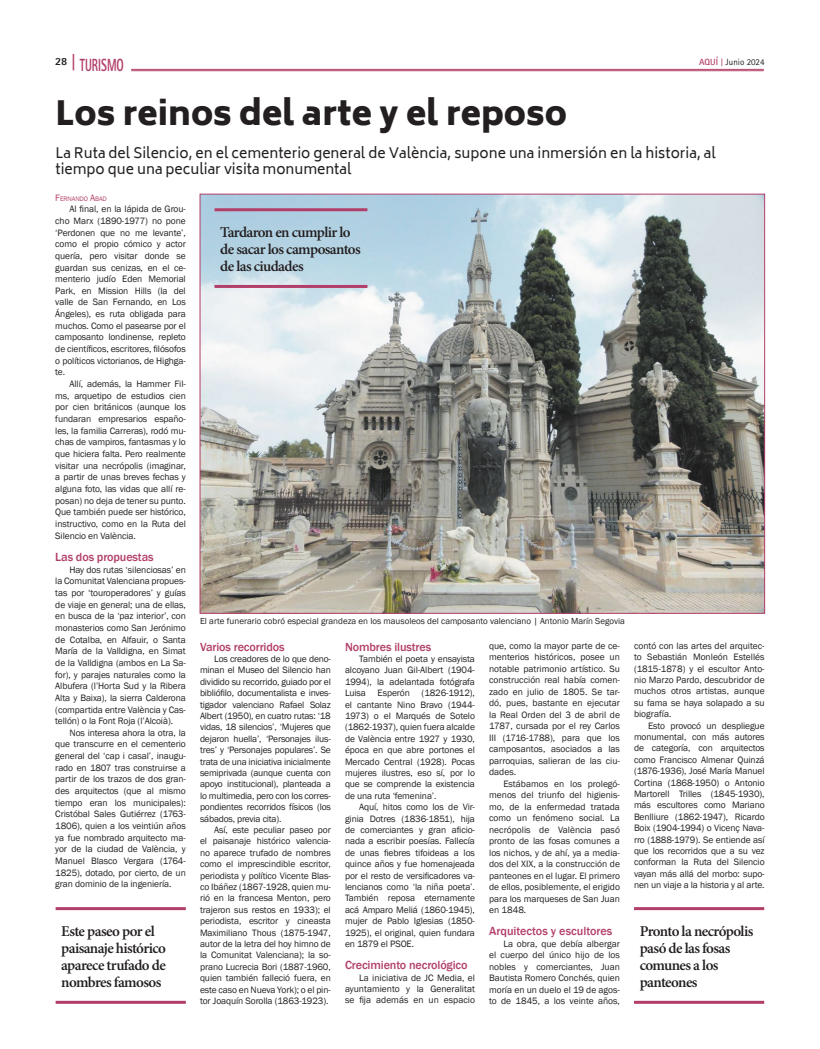
<style>
.page{position:relative;width:820px;height:1049px;background:#fff}
.page>*{position:absolute;margin:0;border:0;box-sizing:border-box;transform-origin:0 0}
.t1{font:900 33px "Biryani";color:#231f20}
.t2{font:800 17.6px "Rotis Sans Serif Std";color:#b23f6a;scale:.64 1}
.t3{font:600 15px/17px "Minion Pro";letter-spacing:-.04em;color:#231f20}
.t4{font:14px/16.8px "Biryani";color:#231f20}
.t5{font:500 12.1px "Franklin Gothic";letter-spacing:-.01em;color:#b23f6a}
.t6{font:800 11px "Rotis Sans Serif Std";color:#231f20}
.t7{font:9.5px/11.4px "Franklin Gothic";letter-spacing:-.01em;color:#231f20;text-align:justify}
.t8{font:9px "Franklin Gothic";color:#231f20}
.t9{font:9px "Rotis Sans Serif Std";color:#231f20}
.t10{font:6.7px "Franklin Gothic";letter-spacing:-.015em;color:#b23f6a}
.s1{font-size:18.2px}
.s2{font-weight:700;color:#b23f6a}
.s3{font-family:"Rotis Serif Std";font-weight:700;color:#b23f6a}
.s4{font-size:9.5px}
</style>
<div class="page">
<img style="left:201px;top:196px;width:561px;height:416px">
<hr style="left:56px;top:907px;width:130px;height:3px;background:#b23f6a">
<hr style="left:56px;top:1001px;width:130px;height:3px;background:#b23f6a">
<hr style="left:214px;top:208px;width:153px;height:3px;background:#b23f6a">
<hr style="left:214px;top:285px;width:153px;height:3px;background:#b23f6a">
<hr style="left:633px;top:907px;width:131px;height:3px;background:#b23f6a">
<hr style="left:633px;top:1001px;width:131px;height:3px;background:#b23f6a">
<hr style="left:131px;top:69px;width:632px;height:1px;background:#b23f6a">
<hr style="left:131px;top:71px;width:632px;height:1px;background:#b23f6a">
<h2 class="t2" style="left:72px;top:54px;width:83px"><span class="s1">|</span> TURISMO</h2>
<p class="t6" style="left:55px;top:54px;width:14px">28</p>
<p class="t9" style="left:698px;top:57px;width:67px"><span class="s2">AQUÍ</span> <span class="s3">|</span> Junio 2024</p>
<h1 class="t1" style="left:55px;top:94px;width:513px">Los reinos del arte y el reposo</h1>
<h3 class="t4" style="left:55px;top:144px;width:661px">La Ruta del Silencio, en el cementerio general de València, supone una inmersión en la historia, al tiempo que una peculiar visita monumental</h3>
<p class="t10" style="left:55px;top:194px;width:53px"><span class="s4">F</span>ERNANDO <span class="s4">A</span>BAD</p>
<p class="t7" style="left:55px;top:203px;width:132px;line-height:11.7px;text-indent:14px">Al final, en la lápida de Grou&shy;cho Marx (1890-1977) no pone ‘Perdonen que no me levante’, como el propio cómico y actor quería, pero visitar donde se guardan sus cenizas, en el ce&shy;menterio judío Eden Memorial Park, en Mission Hills (la del valle de San Fernando, en Los Ángeles), es ruta obligada para muchos. Como el pasearse por el camposanto londinense, repleto de científicos, escritores, filósofos o políticos victorianos, de Highga&shy;te.</p>
<p class="t7" style="left:55px;top:378px;width:132px;line-height:11.7px;text-indent:14px">Allí, además, la Hammer Fil&shy;ms, arquetipo de estudios cien por cien británicos (aunque los fundaran empresarios españo&shy;les, la familia Carreras), rodó mu&shy;chas de vampiros, fantasmas y lo que hiciera falta. Pero realmente visitar una necrópolis (imaginar, a partir de unas breves fechas y alguna foto, las vidas que allí re&shy;posan) no deja de tener su punto.<br>Que también puede ser histórico, instructivo, como en la Ruta del Silencio en València.</p>
<p class="t5" style="left:55px;top:549px;width:100px">Las dos propuestas</p>
<p class="t7" style="left:55px;top:564px;width:132px;line-height:11.7px;text-indent:14px">Hay dos rutas ‘silenciosas’ en la Comunitat Valenciana propues&shy;tas por ‘touroperadores’ y guías de viaje en general; una de ellas, en busca de la ‘paz interior’, con monasterios como San Jerónimo de Cotalba, en Alfauir, o Santa María de la Valldigna, en Simat de la Valldigna (ambos en La Sa&shy;for), y parajes naturales como la Albufera (l’Horta Sud y la Ribera Alta y Baixa), la sierra Calderona (compartida entre València y Cas&shy;tellón) o la Font Roja (l’Alcoià).</p>
<p class="t7" style="left:55px;top:727px;width:132px;line-height:11.7px;text-indent:14px">Nos interesa ahora la otra, la que transcurre en el cementerio general del ‘cap i casal’, inaugu&shy;rado en 1807 tras construirse a partir de los trazos de dos gran&shy;des arquitectos (que al mismo tiempo eran los municipales):<br>Cristóbal Sales Gutiérrez (1763- 1806), quien a los veintiún años ya fue nombrado arquitecto ma&shy;yor de la ciudad de València, y Manuel Blasco Vergara (1764- 1825), dotado, por cierto, de un gran dominio de la ingeniería.</p>
<h3 class="t3" style="left:61px;top:923px;width:106px">Este paseo por el paisanaje histórico aparece trufado de nombres famosos</h3>
<h3 class="t3" style="left:220px;top:224px;width:142px">Tardaron en cumplir lo de sacar los camposantos de las ciudades</h3>
<p class="t8" style="left:200px;top:615px;width:426px">El arte funerario cobró especial grandeza en los mausoleos del camposanto valenciano | Antonio Marín Segovia</p>
<p class="t5" style="left:200px;top:639px;width:86px">Varios recorridos</p>
<p class="t7" style="left:200px;top:653px;width:132px;text-indent:14px">Los creadores de lo que deno&shy;minan el Museo del Silencio han dividido su recorrido, guiado por el bibliófilo, documentalista e inves&shy;tigador valenciano Rafael Solaz Albert (1950), en cuatro rutas: ‘18 vidas, 18 silencios’, ‘Mujeres que dejaron huella’, ‘Personajes ilus&shy;tres’ y ‘Personajes populares’. Se trata de una iniciativa inicialmente semiprivada (aunque cuenta con apoyo institucional), planteada a lo multimedia, pero con los corres&shy;pondientes recorridos físicos (los sábados, previa cita).</p>
<p class="t7" style="left:200px;top:824px;width:132px;text-indent:14px">Así, este peculiar paseo por el paisanaje histórico valencia&shy;no aparece trufado de nombres como el imprescindible escritor, periodista y político Vicente Blas&shy;co Ibáñez (1867-1928, quien mu&shy;rió en la francesa Menton, pero trajeron sus restos en 1933); el periodista, escritor y cineasta Maximiliano Thous (1875-1947, autor de la letra del hoy himno de la Comunitat Valenciana); la so&shy;prano Lucrecia Bori (1887-1960, quien también falleció fuera, en este caso en Nueva York); o el pin&shy;tor Joaquín Sorolla (1863-1923).</p>
<p class="t7" style="left:489px;top:640px;width:132px">que, como la mayor parte de ce&shy;menterios históricos, posee un notable patrimonio artístico. Su construcción real había comen&shy;zado en julio de 1805. Se tar&shy;dó, pues, bastante en ejecutar la Real Orden del 3 de abril de 1787, cursada por el rey Carlos III (1716-1788), para que los camposantos, asociados a las parroquias, salieran de las ciu&shy;dades.</p>
<p class="t7" style="left:489px;top:778px;width:132px;text-indent:14px">Estábamos en los prolegó&shy;menos del triunfo del higienis&shy;mo, de la enfermedad tratada como un fenómeno social. La necrópolis de València pasó pronto de las fosas comunes a los nichos, y de ahí, ya a media&shy;dos del XIX, a la construcción de panteones en el lugar. El primero de ellos, posiblemente, el erigido para los marqueses de San Juan en 1848.</p>
<p class="t5" style="left:489px;top:923px;width:125px">Arquitectos y escultores</p>
<p class="t7" style="left:489px;top:938px;width:132px;text-indent:14px">La obra, que debía albergar el cuerpo del único hijo de los nobles y comerciantes, Juan Bautista Romero Conchés, quien moría en un duelo el 19 de agos&shy;to de 1845, a los veinte años,</p>
<p class="t5" style="left:345px;top:639px;width:88px">Nombres ilustres</p>
<p class="t7" style="left:345px;top:653px;width:131px;text-indent:14px">También el poeta y ensayista alcoyano Juan Gil-Albert (1904- 1994), la adelantada fotógrafa Luisa Esperón (1826-1912), el cantante Nino Bravo (1944- 1973) o el Marqués de Sotelo (1862-1937), quien fuera alcalde de València entre 1927 y 1930, época en que abre portones el Mercado Central (1928). Pocas mujeres ilustres, eso sí, por lo que se comprende la existencia de una ruta ‘femenina’.</p>
<p class="t7" style="left:345px;top:801px;width:131px;text-indent:14px">Aquí, hitos como los de Vir&shy;ginia Dotres (1836-1851), hija de comerciantes y gran aficio&shy;nada a escribir poesías. Fallecía de unas fiebres tifoideas a los quince años y fue homenajeada por el resto de versificadores va&shy;lencianos como ‘la niña poeta’.<br>También reposa eternamente acá Amparo Meliá (1860-1945), mujer de Pablo Iglesias (1850- 1925), el original, quien fundara en 1879 el PSOE.</p>
<p class="t5" style="left:345px;top:957px;width:124px">Crecimiento necrológico</p>
<p class="t7" style="left:345px;top:972px;width:131px;text-indent:14px">La iniciativa de JC Media, el ayuntamiento y la Generalitat se fija además en un espacio</p>
<p class="t7" style="left:633px;top:640px;width:132px">contó con las artes del arquitec&shy;to Sebastián Monleón Estellés (1815-1878) y el escultor Anto&shy;nio Marzo Pardo, descubridor de muchos otros artistas, aunque su fama se haya solapado a su biografía.</p>
<p class="t7" style="left:633px;top:720px;width:132px;text-indent:14px">Esto provocó un despliegue monumental, con más autores de categoría, con arquitectos como Francisco Almenar Quinzá (1876-1936), José María Manuel Cortina (1868-1950) o Antonio Martorell Trilles (1845-1930), más escultores como Mariano Benlliure (1862-1947), Ricardo Boix (1904-1994) o Vicenç Nava&shy;rro (1888-1979). Se entiende así que los recorridos que a su vez conforman la Ruta del Silencio vayan más allá del morbo: supo&shy;nen un viaje a la historia y al arte.</p>
<h3 class="t3" style="left:639px;top:923px;width:115px">Pronto la necrópolis pasó de las fosas comunes a los panteones</h3>
</div>
